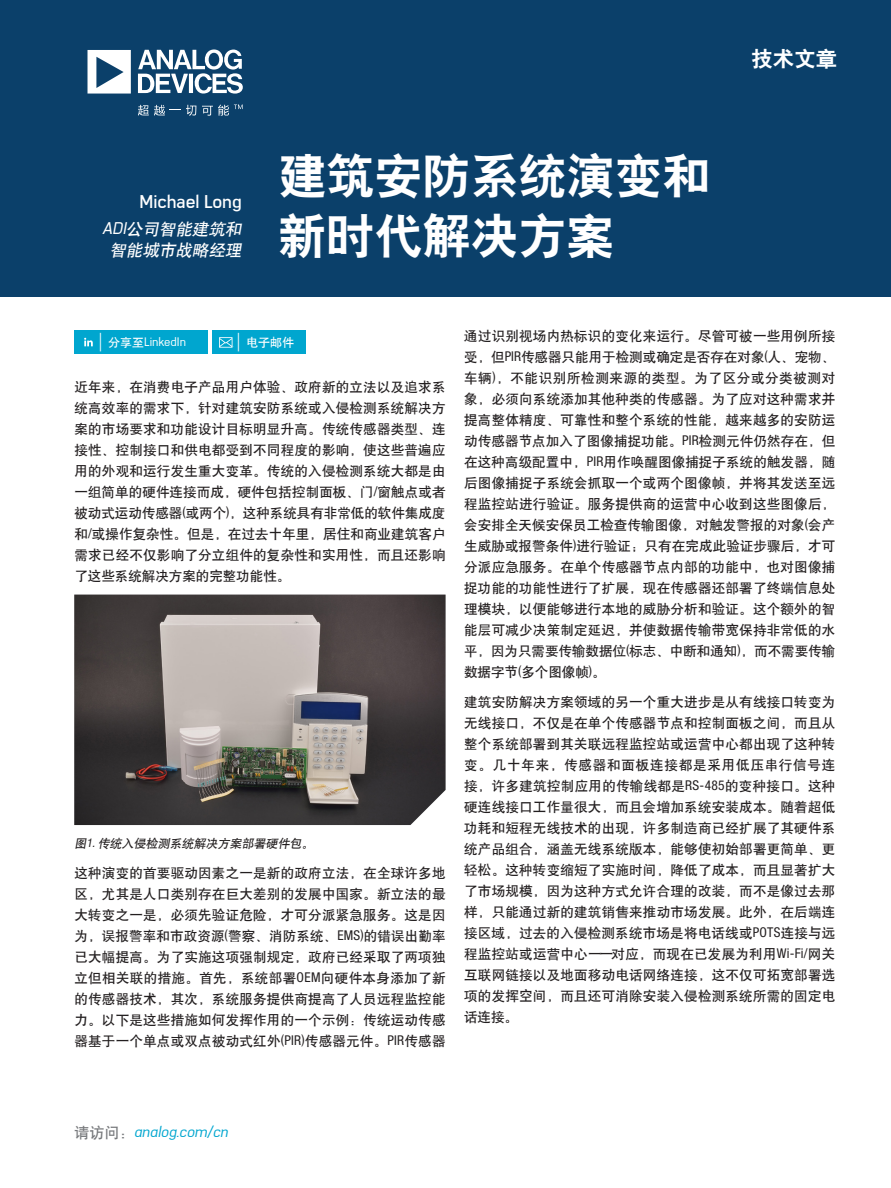
<style>
.page{position:relative;width:891px;height:1188px;background:#fff}
.page>*{position:absolute;margin:0;border:0;box-sizing:border-box;transform-origin:0 0}
.t1{font:48px/60px "H Yb 2 gj";color:#fff}
.t2{font:21.3px "H Yb 2 gj";color:#fff}
.t3{font:500 18px "Azbuka Std";color:#fff}
.t4{font:italic 16.5px/21px "H Yb 1 gj";color:#fff;text-align:center}
.t5{font:italic 15px "Azbuka Std";color:#00a6cf}
.Body_Copy{font:13.5px/21px "H Yb 1 gj";letter-spacing:.02em;color:#231f20;text-align:justify}
.Captions{font:italic 12px "H Yb 1 gj";color:#231f20}
.t6{font:12px "Azbuka Std";color:#fff}
.t7{font:12px "H Yb 1 gj";color:#fff}
.s1{font-family:"Azbuka Std"}
.s2{font-size:18px}
.s3{font-family:"H Yb 1 gj"}
.s4{font-family:"Azbuka Std";font-size:18px}
.s5{font-family:"Helvetica Neue LT Std";font-stretch:condensed}
.s6{font-family:"H Yb 1 gj";font-style:normal;color:#76787b}
</style>
<div class="page">
<div style="left:0;top:0;width:891px;height:297px;background:#0b406a"></div>
<svg style="left:88px;top:50px;width:155px;height:44px"></svg>
<svg style="left:138px;top:105px;width:58px;height:11px"></svg>
<svg style="left:202px;top:105px;width:41px;height:11px"></svg>
<img style="left:74px;top:595px;width:372px;height:230px">
<div style="left:74px;top:330px;width:134px;height:24px;background:#00a6cf"></div>
<svg style="left:84px;top:338px;width:9px;height:8px"></svg>
<div style="left:212px;top:330px;width:94px;height:24px;background:#00a6cf"></div>
<svg style="left:219px;top:337px;width:14px;height:11px"></svg>
<h3 class="t3" style="left:139px;top:190px;width:104px">Michael Long</h3>
<p class="t4" style="left:103px;top:218px;width:144px"><span class="s1">ADI</span>公司智能建筑和智能城市战略经理</p>
<h1 class="t1" style="left:278px;top:145px;width:433px">建筑安防系统演变和新时代解决方案</h1>
<h2 class="t2" style="left:752px;top:48px;width:87px">技术文章</h2>
<p class="t6" style="left:99px;top:335px;width:88px"><span class="s2">|</span> <span class="s3">分享至</span>LinkedIn</p>
<p class="t7" style="left:237px;top:337px;width:58px"><span class="s4">|</span> 电子邮件</p>
<p class="Body_Copy" style="left:74px;top:376px;width:373px">近年来，在消费电子产品用户体验、政府新的立法以及追求系统高效率的需求下，针对建筑安防系统或入侵检测系统解决方案的市场要求和功能设计目标明显升高。传统传感器类型、连接性、控制接口和供电都受到不同程度的影响，使这些普遍应用的外观和运行发生重大变革。传统的入侵检测系统大都是由一组简单的硬件连接而成，硬件包括控制面板、门<span class="s5">/</span>窗触点或者被动式运动传感器<span class="s5">(</span>或两个<span class="s5">)</span>，这种系统具有非常低的软件集成度和<span class="s5">/</span>或操作复杂性。但是，在过去十年里，居住和商业建筑客户需求已经不仅影响了分立组件的复杂性和实用性，而且还影响了这些系统解决方案的完整功能性。</p>
<p class="Captions" style="left:74px;top:837px;width:243px">图<span class="s5">1.</span>传统入侵检测系统解决方案部署硬件包。</p>
<p class="Body_Copy" style="left:74px;top:862px;width:373px">这种演变的首要驱动因素之一是新的政府立法，在全球许多地区，尤其是人口类别存在巨大差别的发展中国家。新立法的最大转变之一是，必须先验证危险，才可分派紧急服务。这是因为，误报警率和市政资源<span class="s5">(</span>警察、消防系统、<span class="s5">EMS)</span>的错误出勤率已大幅提高。为了实施这项强制规定，政府已经采取了两项独立但相关联的措施。首先，系统部署<span class="s5">OEM</span>向硬件本身添加了新的传感器技术，其次，系统服务提供商提高了人员远程监控能力。以下是这些措施如何发挥作用的一个示例：传统运动传感器基于一个单点或双点被动式红外<span class="s5">(PIR)</span>传感器元件。<span class="s5">PIR</span>传感器</p>
<p class="Body_Copy" style="left:464px;top:325px;width:373px">通过识别视场内热标识的变化来运行。尽管可被一些用例所接受，但<span class="s5">PIR</span>传感器只能用于检测或确定是否存在对象<span class="s5">(</span>人、宠物、车辆<span class="s5">)</span>，不能识别所检测来源的类型。为了区分或分类被测对象，必须向系统添加其他种类的传感器。为了应对这种需求并提高整体精度、可靠性和整个系统的性能，越来越多的安防运动传感器节点加入了图像捕捉功能。<span class="s5">PIR</span>检测元件仍然存在，但在这种高级配置中，<span class="s5">PIR</span>用作唤醒图像捕捉子系统的触发器，随后图像捕捉子系统会抓取一个或两个图像帧，并将其发送至远程监控站进行验证。服务提供商的运营中心收到这些图像后，会安排全天候安保员工检查传输图像，对触发警报的对象<span class="s5">(</span>会产生威胁或报警条件<span class="s5">)</span>进行验证；只有在完成此验证步骤后，才可分派应急服务。在单个传感器节点内部的功能中，也对图像捕捉功能的功能性进行了扩展，现在传感器还部署了终端信息处理模块，以便能够进行本地的威胁分析和验证。这个额外的智能层可减少决策制定延迟，并使数据传输带宽保持非常低的水平，因为只需要传输数据位<span class="s5">(</span>标志、中断和通知<span class="s5">)</span>，而不需要传输数据字节<span class="s5">(</span>多个图像帧<span class="s5">)</span>。</p>
<p class="Body_Copy" style="left:464px;top:691px;width:373px">建筑安防解决方案领域的另一个重大进步是从有线接口转变为无线接口，不仅是在单个传感器节点和控制面板之间，而且从整个系统部署到其关联远程监控站或运营中心都出现了这种转变。几十年来，传感器和面板连接都是采用低压串行信号连接，许多建筑控制应用的传输线都是<span class="s5">RS-485</span>的变种接口。这种硬连线接口工作量很大，而且会增加系统安装成本。随着超低功耗和短程无线技术的出现，许多制造商已经扩展了其硬件系统产品组合，涵盖无线系统版本，能够使初始部署更简单、更轻松。这种转变缩短了实施时间，降低了成本，而且显著扩大了市场规模，因为这种方式允许合理的改装，而不是像过去那样，只能通过新的建筑销售来推动市场发展。此外，在后端连接区域，过去的入侵检测系统市场是将电话线或<span class="s5">POTS</span>连接与远程监控站或运营中心一一对应，而现在已发展为利用<span class="s5">Wi-Fi/</span>网关互联网链接以及地面移动电话网络连接，这不仅可拓宽部署选项的发挥空间，而且还可消除安装入侵检测系统所需的固定电话连接。</p>
<p class="t5" style="left:74px;top:1123px;width:156px"><span class="s6">请访问：</span>analog.com/cn</p>
</div>
